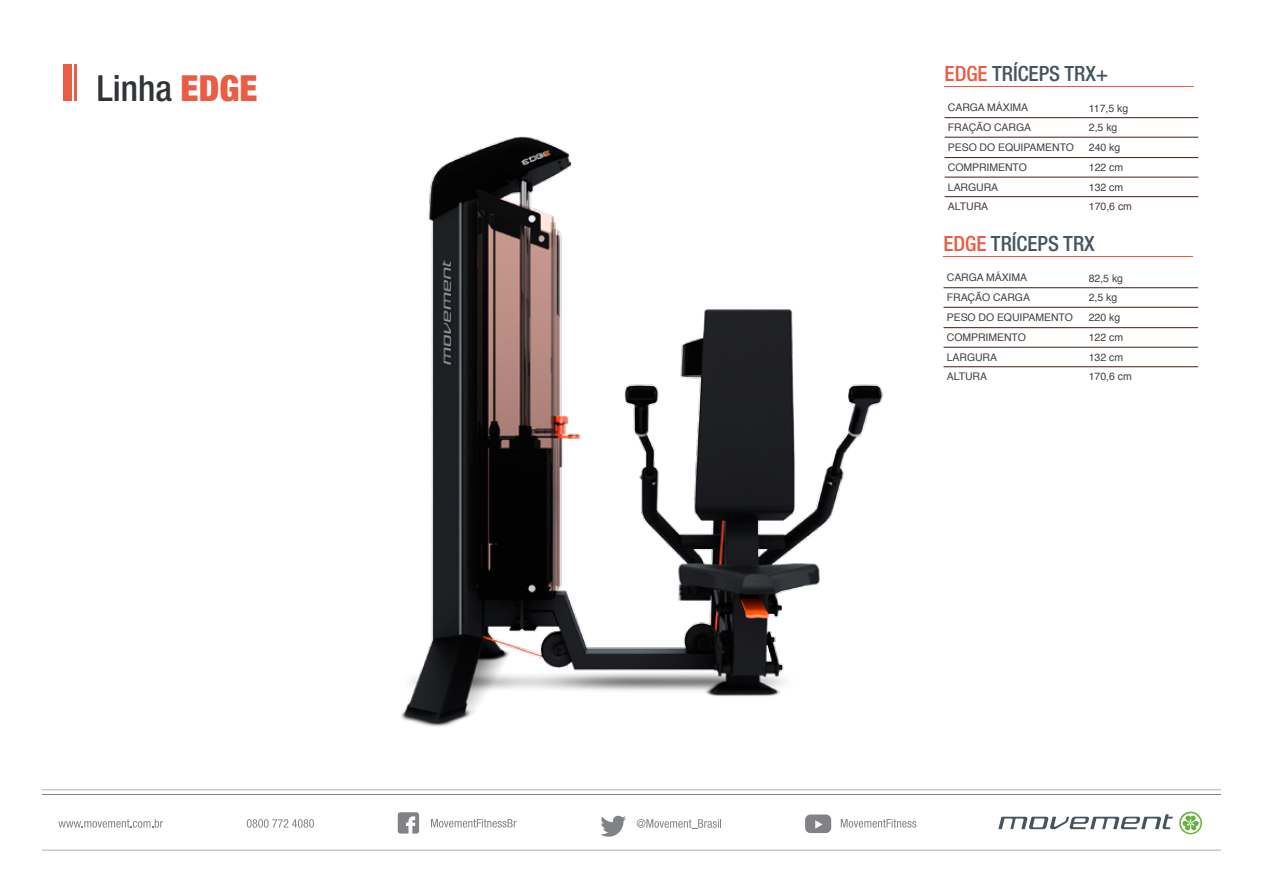
<style>
.page{position:relative;width:1263px;height:893px;background:#fff}
.page>*{position:absolute;margin:0;border:0;box-sizing:border-box;transform-origin:0 0}
.t1{font:500 condensed 36px "Helvetica Neue LT Std";color:#313436}
.t2{font:500 condensed 21px "Helvetica Neue LT Std";color:#455560}
.t3{font:10.5px "Helvetica";letter-spacing:-.005em;color:#414042}
.s1{font-weight:900;color:#ea5c43}
.s2{color:#ea5c43}
</style>
<div class="page">
<svg style="left:398px;top:812px;width:21px;height:22px"></svg>
<svg style="left:431px;top:819px;width:85px;height:8px"></svg>
<svg style="left:600px;top:816px;width:26px;height:21px"></svg>
<svg style="left:637px;top:819px;width:84px;height:10px"></svg>
<svg style="left:58px;top:819px;width:105px;height:9px"></svg>
<svg style="left:247px;top:819px;width:67px;height:9px"></svg>
<svg style="left:841px;top:819px;width:75px;height:9px"></svg>
<svg style="left:805px;top:814px;width:26px;height:19px"></svg>
<svg style="left:998px;top:814px;width:175px;height:15px"></svg>
<svg style="left:1179px;top:812px;width:23px;height:22px"></svg>
<hr style="left:42px;top:794px;width:1179px;height:1px;background:#808285">
<svg style="left:42px;top:789px;width:1179px;height:1px"></svg>
<svg style="left:42px;top:849px;width:1179px;height:2px;background:#d6d6d8"></svg>
<div style="left:64px;top:65px;width:8px;height:36px;background:#ea5c43"></div>
<hr style="left:74px;top:65px;width:3px;height:36px;background:#ea5c43">
<img style="left:401px;top:136px;width:590px;height:591px">
<hr style="left:944px;top:117px;width:137px;height:1px;background:#3d2111">
<hr style="left:1081px;top:117px;width:117px;height:1px;background:#3d2111">
<hr style="left:944px;top:137px;width:137px;height:1px;background:#3d2111">
<hr style="left:1081px;top:137px;width:117px;height:1px;background:#3d2111">
<hr style="left:944px;top:157px;width:137px;height:1px;background:#3d2111">
<hr style="left:1081px;top:157px;width:117px;height:1px;background:#3d2111">
<hr style="left:944px;top:177px;width:137px;height:1px;background:#3d2111">
<hr style="left:1081px;top:177px;width:117px;height:1px;background:#3d2111">
<hr style="left:944px;top:196px;width:137px;height:1px;background:#3d2111">
<hr style="left:1081px;top:196px;width:117px;height:1px;background:#3d2111">
<hr style="left:944px;top:86px;width:250px;height:1px;background:#ea5c43">
<hr style="left:943px;top:287px;width:138px;height:1px;background:#3d2111">
<hr style="left:1081px;top:287px;width:117px;height:1px;background:#3d2111">
<hr style="left:943px;top:307px;width:138px;height:1px;background:#3d2111">
<hr style="left:1081px;top:307px;width:117px;height:1px;background:#3d2111">
<hr style="left:943px;top:327px;width:138px;height:1px;background:#3d2111">
<hr style="left:1081px;top:327px;width:117px;height:1px;background:#3d2111">
<hr style="left:943px;top:347px;width:138px;height:1px;background:#3d2111">
<hr style="left:1081px;top:347px;width:117px;height:1px;background:#3d2111">
<hr style="left:943px;top:366px;width:138px;height:1px;background:#3d2111">
<hr style="left:1081px;top:366px;width:117px;height:1px;background:#3d2111">
<hr style="left:943px;top:256px;width:250px;height:1px;background:#ea5c43">
<h1 class="t1" style="left:97px;top:67px;width:162px">Linha <span class="s1">EDGE</span></h1>
<h2 class="t2" style="left:944px;top:61px;width:165px"><span class="s2">EDGE</span> TRÍCEPS TRX+</h2>
<p class="t3" style="left:948px;top:103px;width:82px">CARGA MÁXIMA</p>
<p class="t3" style="left:1089px;top:104px;width:41px">117,5 kg</p>
<p class="t3" style="left:948px;top:123px;width:85px">FRAÇÃO CARGA</p>
<p class="t3" style="left:1089px;top:123px;width:30px">2,5 kg</p>
<p class="t3" style="left:948px;top:143px;width:128px">PESO DO EQUIPAMENTO</p>
<p class="t3" style="left:1089px;top:143px;width:33px">240 kg</p>
<p class="t3" style="left:948px;top:163px;width:80px">COMPRIMENTO</p>
<p class="t3" style="left:1089px;top:163px;width:36px">122 cm</p>
<p class="t3" style="left:948px;top:183px;width:52px">LARGURA</p>
<p class="t3" style="left:1089px;top:183px;width:36px">132 cm</p>
<p class="t3" style="left:948px;top:202px;width:42px">ALTURA</p>
<p class="t3" style="left:1089px;top:202px;width:45px">170,6 cm</p>
<h2 class="t2" style="left:943px;top:231px;width:153px"><span class="s2">EDGE</span> TRÍCEPS TRX</h2>
<p class="t3" style="left:947px;top:273px;width:82px">CARGA MÁXIMA</p>
<p class="t3" style="left:1089px;top:274px;width:36px">82,5 kg</p>
<p class="t3" style="left:947px;top:293px;width:85px">FRAÇÃO CARGA</p>
<p class="t3" style="left:1089px;top:293px;width:30px">2,5 kg</p>
<p class="t3" style="left:947px;top:313px;width:128px">PESO DO EQUIPAMENTO</p>
<p class="t3" style="left:1089px;top:313px;width:33px">220 kg</p>
<p class="t3" style="left:947px;top:333px;width:80px">COMPRIMENTO</p>
<p class="t3" style="left:1089px;top:333px;width:36px">122 cm</p>
<p class="t3" style="left:947px;top:353px;width:52px">LARGURA</p>
<p class="t3" style="left:1089px;top:353px;width:36px">132 cm</p>
<p class="t3" style="left:947px;top:372px;width:42px">ALTURA</p>
<p class="t3" style="left:1089px;top:372px;width:45px">170,6 cm</p>
</div>
